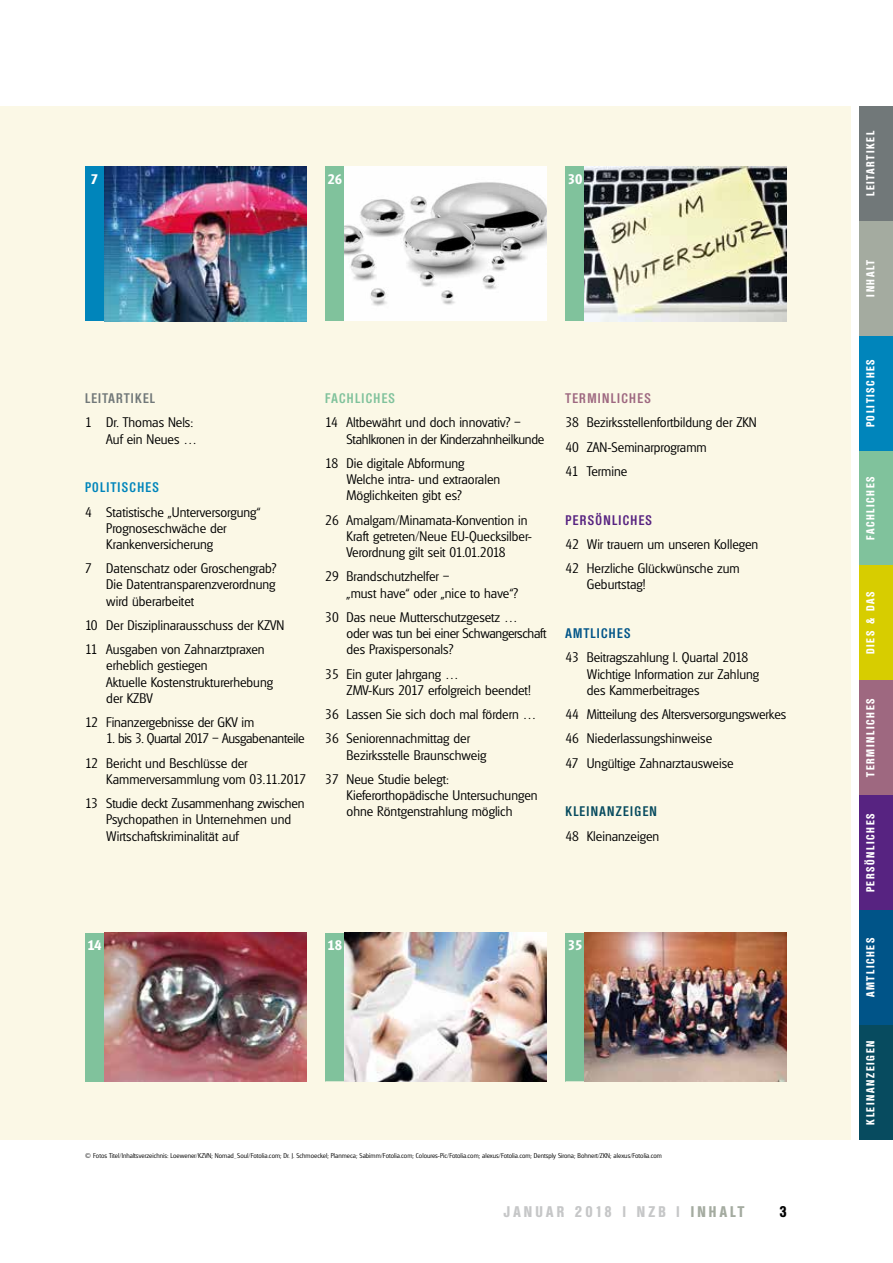
<style>
.page{position:relative;width:893px;height:1263px;background:#fff}
.page>*{position:absolute;margin:0;border:0;box-sizing:border-box;transform-origin:0 0}
.t1{font:700 condensed 15px "Olympia";letter-spacing:.215em;color:#c6c7c8}
.t2{font:700 condensed 15px "Olympia";color:#000}
.t3{font:300 13.5px/16.2px "Glasgow";color:#000}
.t4{font:300 13.5px/16.2px "Glasgow";letter-spacing:-.02em;color:#000}
.t5{font:600 condensed 13.5px "Olympia";letter-spacing:.1em;color:#074b5f}
.t6{font:600 condensed 13.5px "Olympia";letter-spacing:.1em;color:#9e6880}
.t7{font:600 condensed 13.5px "Olympia";letter-spacing:.1em;color:#572381}
.t8{font:600 13.5px "Glasgow";color:#fff}
.t9{font:600 condensed 13.5px "Olympia";letter-spacing:.1em;color:#717879}
.t10{font:600 condensed 13.5px "Olympia";letter-spacing:.1em;color:#0085bb}
.t11{font:600 condensed 13.5px "Olympia";letter-spacing:.1em;color:#80c29c}
.t12{font:600 condensed 13.5px "Olympia";letter-spacing:.1em;color:#005488}
.t13{font:700 condensed 11.25px "Olympia";letter-spacing:.15em;color:#fff}
.t14{font:300 6.75px "Glasgow";color:#000}
.s1{color:#a4aba0}
</style>
<div class="page">
<div style="left:860px;top:336px;width:33px;height:115px;background:#0085bb"></div>
<div style="left:860px;top:680px;width:33px;height:115px;background:#9e6880"></div>
<div style="left:860px;top:1025px;width:33px;height:115px;background:#074b5f"></div>
<div style="left:860px;top:106px;width:33px;height:115px;background:#717879"></div>
<div style="left:860px;top:451px;width:33px;height:115px;background:#80c29c"></div>
<div style="left:860px;top:795px;width:33px;height:115px;background:#572381"></div>
<div style="left:860px;top:221px;width:33px;height:115px;background:#a4aba0"></div>
<div style="left:860px;top:566px;width:33px;height:114px;background:#d7cd00"></div>
<div style="left:860px;top:910px;width:33px;height:115px;background:#005488"></div>
<div style="left:0;top:106px;width:850px;height:1034px;background:#fbf8e6"></div>
<div style="left:566px;top:166px;width:19px;height:155px;background:#80c29c"></div>
<img style="left:585px;top:166px;width:202px;height:155px">
<div style="left:85px;top:166px;width:19px;height:155px;background:#0085bb"></div>
<img style="left:104px;top:166px;width:202px;height:155px">
<div style="left:325px;top:166px;width:19px;height:155px;background:#80c29c"></div>
<img style="left:344px;top:166px;width:202px;height:155px">
<div style="left:325px;top:933px;width:19px;height:149px;background:#80c29c"></div>
<svg style="left:325px;top:1081px;width:19px;height:1px"></svg>
<img style="left:344px;top:933px;width:202px;height:148px">
<div style="left:566px;top:933px;width:19px;height:149px;background:#80c29c"></div>
<svg style="left:566px;top:1081px;width:19px;height:1px"></svg>
<img style="left:585px;top:933px;width:202px;height:148px">
<div style="left:85px;top:933px;width:19px;height:149px;background:#80c29c"></div>
<img style="left:104px;top:933px;width:202px;height:148px">
<p class="t8" style="left:91px;top:170px;width:9px">7</p>
<p class="t8" style="left:327px;top:170px;width:16px">26</p>
<p class="t8" style="left:568px;top:170px;width:16px">30</p>
<p class="t9" style="left:85px;top:390px;width:71px">LEITARTIKEL</p>
<p class="t3" style="left:85px;top:414px;width:113px;text-align:right">1 Dr. Thomas Nels:<br>Auf ein Neues …</p>
<p class="t10" style="left:85px;top:480px;width:75px">POLITISCHES</p>
<p class="t3" style="left:106px;top:504px;width:156px;text-indent:-21px">4 Statistische „Unterversorgung“<br>Prognoseschwäche der<br>Krankenversicherung</p>
<p class="t3" style="left:106px;top:560px;width:172px;text-align:justify;text-indent:-21px">7 Datenschatz oder Groschengrab?<br>Die Datentransparenzverordnung wird überarbeitet</p>
<p class="t3" style="left:85px;top:613px;width:201px;line-height:24.3px">10 Der Disziplinarausschuss der KZVN<br>11 Ausgaben von Zahnarztpraxen</p>
<p class="t3" style="left:106px;top:657px;width:168px">erheblich gestiegen<br>Aktuelle Kostenstrukturerhebung der KZBV</p>
<p class="t3" style="left:85px;top:714px;width:171px">12 Finanzergebnisse der GKV im</p>
<p class="t4" style="left:85px;top:726px;width:221px;line-height:24.3px;text-indent:21px">1. bis 3. Quartal 2017 – Ausgabenanteile<br>12 Bericht und Beschlüsse der</p>
<p class="t3" style="left:85px;top:767px;width:223px;line-height:24.3px;text-align:right">Kammerversammlung vom 03.11.2017<br>13 Studie deckt Zusammenhang zwischen</p>
<p class="t3" style="left:106px;top:811px;width:186px">Psychopathen in Unternehmen und<br>Wirtschaftskriminalität auf</p>
<p class="t11" style="left:325px;top:390px;width:71px">FACHLICHES</p>
<p class="t4" style="left:347px;top:414px;width:199px;text-indent:-21px">14 Altbewährt und doch innovativ? –<br>Stahlkronen in der Kinderzahnheilkunde</p>
<p class="t3" style="left:347px;top:455px;width:155px;text-indent:-21px">18 Die digitale Abformung<br>Welche intra- und extraoralen<br>Möglichkeiten gibt es?</p>
<p class="t3" style="left:347px;top:512px;width:187px;text-indent:-21px">26 Amalgam/Minamata-Konvention in<br>Kraft getreten/Neue EU-Quecksilber-<br>Verordnung gilt seit 01.01.2018</p>
<p class="t3" style="left:347px;top:568px;width:173px;text-indent:-21px">29 Brandschutzhelfer –<br>„must have“ oder „nice to have“?</p>
<p class="t3" style="left:347px;top:609px;width:201px;text-indent:-21px">30 Das neue Mutterschutzgesetz …<br>oder was tun bei einer Schwangerschaft des Praxispersonals?</p>
<p class="t3" style="left:347px;top:666px;width:186px;text-indent:-21px">35 Ein guter Jahrgang …<br>ZMV-Kurs 2017 erfolgreich beendet!</p>
<p class="t3" style="left:325px;top:702px;width:212px;line-height:24.3px">36 Lassen Sie sich doch mal fördern …<br>36 Seniorennachmittag der</p>
<p class="t3" style="left:325px;top:742px;width:163px;line-height:24.3px;text-indent:21px">Bezirksstelle Braunschweig<br>37 Neue Studie belegt:</p>
<p class="t3" style="left:347px;top:787px;width:193px">Kieferorthopädische Untersuchungen ohne Röntgenstrahlung möglich</p>
<p class="t6" style="left:566px;top:390px;width:87px">TERMINLICHES</p>
<p class="t3" style="left:566px;top:410px;width:193px;line-height:24.3px">38 Bezirksstellenfortbildung der ZKN<br>40 ZAN-Seminarprogramm<br>41 Termine</p>
<p class="t7" style="left:566px;top:512px;width:88px">PERSÖNLICHES</p>
<p class="t3" style="left:566px;top:532px;width:194px;line-height:24.3px">42 Wir trauern um unseren Kollegen<br>42 Herzliche Glückwünsche zum</p>
<p class="t3" style="left:587px;top:576px;width:60px">Geburtstag!</p>
<p class="t12" style="left:566px;top:625px;width:66px">AMTLICHES</p>
<p class="t3" style="left:587px;top:649px;width:174px;text-indent:-21px">43 Beitragszahlung I. Quartal 2018<br>Wichtige Information zur Zahlung des Kammerbeitrages</p>
<p class="t3" style="left:566px;top:702px;width:222px;line-height:24.3px">44 Mitteilung des Altersversorgungswerkes<br>46 Niederlassungshinweise<br>47 Ungültige Zahnarztausweise</p>
<p class="t5" style="left:566px;top:804px;width:93px">KLEINANZEIGEN</p>
<p class="t3" style="left:566px;top:828px;width:95px">48 Kleinanzeigen</p>
<p class="t8" style="left:87px;top:937px;width:16px">14</p>
<p class="t8" style="left:328px;top:937px;width:16px">18</p>
<p class="t8" style="left:568px;top:937px;width:16px">35</p>
<p class="t14" style="left:85px;top:1151px;width:578px">© Fotos Titel/Inhaltsverzeichnis: Loewener/KZVN; Nomad_Soul/Fotolia.com; Dr. J. Schmoeckel; Planmeca; Sabimm/Fotolia.com; Coloures-Pic/Fotolia.com; alexus/Fotolia.com; Dentsply Sirona; Bohnert/ZKN; alexus/Fotolia.com</p>
<p class="t1" style="left:504px;top:1203px;width:242px">JANUAR 2018 | NZB | <span class="s1">INHALT</span></p>
<p class="t2" style="left:779px;top:1203px;width:9px">3</p>
<p class="t13" style="left:864px;top:196px;width:67px;rotate:-90deg">LEITARTIKEL</p>
<p class="t13" style="left:864px;top:297px;width:38px;rotate:-90deg">INHALT</p>
<p class="t13" style="left:864px;top:427px;width:70px;rotate:-90deg">POLITISCHES</p>
<p class="t13" style="left:864px;top:540px;width:65px;rotate:-90deg">FACHLICHES</p>
<p class="t13" style="left:864px;top:654px;width:64px;rotate:-90deg">DIES &amp; DAS</p>
<p class="t13" style="left:864px;top:777px;width:80px;rotate:-90deg">TERMINLICHES</p>
<p class="t13" style="left:864px;top:892px;width:80px;rotate:-90deg">PERSÖNLICHES</p>
<p class="t13" style="left:864px;top:997px;width:61px;rotate:-90deg">AMTLICHES</p>
<p class="t13" style="left:864px;top:1124px;width:86px;rotate:-90deg">KLEINANZEIGEN</p>
</div>
